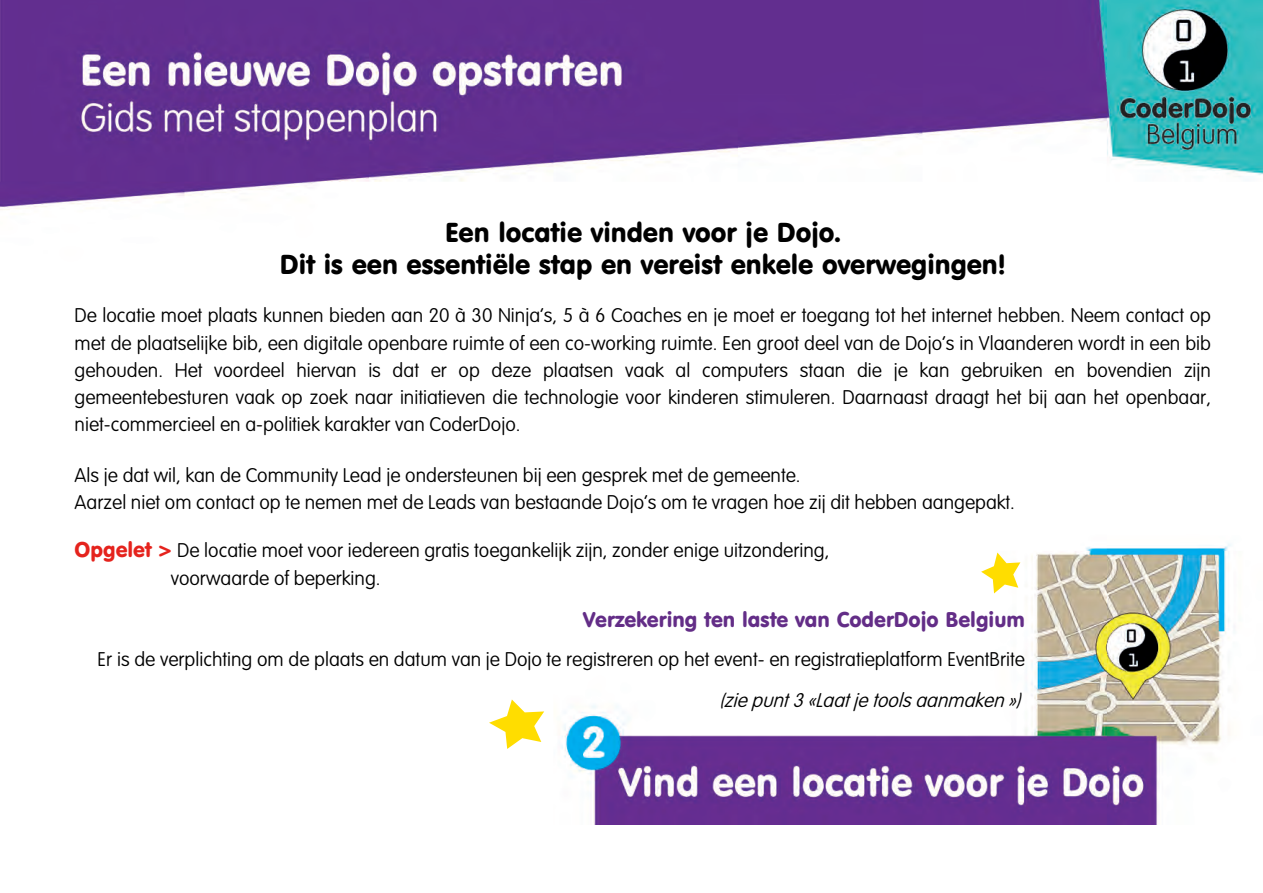
<style>
.page{position:relative;width:1263px;height:893px;background:#fff}
.page>*{position:absolute;margin:0;border:0;box-sizing:border-box;transform-origin:0 0}
.t1{font:27px/32.4px "VAG Rounded BT";color:#000;text-align:center}
.t2{font:21px "VAG Rounded BT";color:#632d87}
.t3{font:100 19.5px/27.3px "VAG Rounded Std";color:#000}
.t4{font:italic 100 19.5px "VAG Rounded Std";color:#000}
.s1{font-family:"VAG Rounded BT";font-weight:400;font-size:21px;color:#e5231d}
.s2{font-family:"VAG Rounded";font-weight:900;font-size:21px;color:#e5231d}
</style>
<div class="page">
<img style="left:0;top:0;width:1263px;height:825px">
<svg style="left:981px;top:552px;width:39px;height:41px"></svg>
<svg style="left:489px;top:699px;width:55px;height:50px"></svg>
<h1 class="t1" style="left:280px;top:215px;width:727px">Een locatie vinden voor je Dojo.<br>Dit is een essentiële stap en vereist enkele overwegingen!</h1>
<p class="t3" style="left:75px;top:302px;width:1138px;text-align:justify">De locatie moet plaats kunnen bieden aan 20 à 30 Ninja’s, 5 à 6 Coaches en je moet er toegang tot het internet hebben. Neem contact op met de plaatselijke bib, een digitale openbare ruimte of een co-working ruimte. Een groot deel van de Dojo’s in Vlaanderen wordt in een bib gehouden. Het voordeel hiervan is dat er op deze plaatsen vaak al computers staan die je kan gebruiken en bovendien zijn gemeentebesturen vaak op zoek naar initiatieven die technologie voor kinderen stimuleren. Daarnaast draagt het bij aan het openbaar, niet-commercieel en a-politiek karakter van CoderDojo.</p>
<p class="t3" style="left:75px;top:462px;width:942px">Als je dat wil, kan de Community Lead je ondersteunen bij een gesprek met de gemeente.<br>Aarzel niet om contact op te nemen met de Leads van bestaande Dojo’s om te vragen hoe zij dit hebben aangepakt.</p>
<p class="t3" style="left:171px;top:537px;width:660px;line-height:28.2px;text-indent:-96px"><span class="s1">Opgelet</span> <span class="s2">&gt;</span> De locatie moet voor iedereen gratis toegankelijk zijn, zonder enige uitzondering, voorwaarde of beperking.</p>
<p class="t2" style="left:583px;top:606px;width:443px">Verzekering ten laste van CoderDojo Belgium</p>
<p class="t3" style="left:98px;top:647px;width:929px">Er is de verplichting om de plaats en datum van je Dojo te registreren op het event- en registratieplatform EventBrite</p>
<p class="t4" style="left:720px;top:689px;width:308px">(ziepunt3«Laatjetoolsaanmaken»)</p>
</div>
